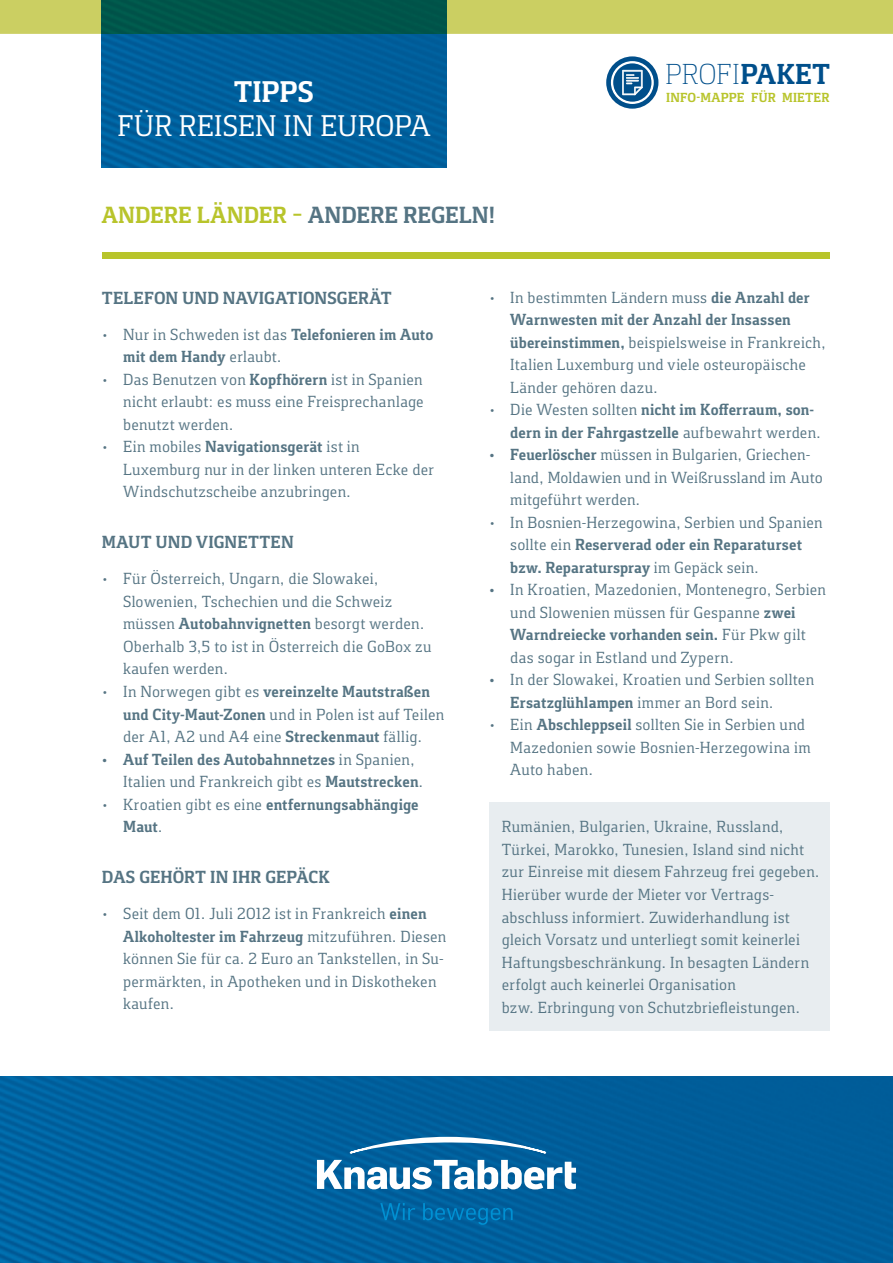
<style>
.page{position:relative;width:893px;height:1263px;background:#fff}
.page>*{position:absolute;margin:0;border:0;box-sizing:border-box;transform-origin:0 0}
.t1{font:30.6px "Foral Pro";letter-spacing:.01em;color:#fff}
.t2{font:700 30.6px "Foral Pro";letter-spacing:-.005em;color:#fff}
.t3{font:300 29.55px "Foral Pro";letter-spacing:-.005em;color:#004f8b}
.t4{font:700 24px "Foral Pro";letter-spacing:-.005em;color:#b8c42b}
.t5{font:700 18px "Foral Pro";letter-spacing:.005em;color:#557483}
.t6{font:16.5px/22.5px "Foral Pro";letter-spacing:.015em;color:#557483}
.t7{font:700 16.5px/22.5px "Foral Pro";letter-spacing:.01em;color:#557483}
.t8{font:700 13.5px "Foral Pro";letter-spacing:.01em;color:#b8c42b}
.s1{color:#557483}
.s2{font-weight:700}
.s3{font-weight:400}
</style>
<div class="page">
<div style="left:489px;top:802px;width:340px;height:228px;background:#e8edf0"></div>
<div style="left:102px;top:253px;width:727px;height:6px;background:#b8c42b"></div>
<img style="left:0;top:1076px;width:893px;height:187px">
<svg style="left:317px;top:1136px;width:259px;height:53px"></svg>
<svg style="left:380px;top:1203px;width:35px;height:17px"></svg>
<svg style="left:423px;top:1203px;width:89px;height:21px;background:#006aa8"></svg>
<img style="left:101px;top:34px;width:345px;height:134px">
<svg style="left:606px;top:56px;width:52px;height:53px"></svg>
<svg style="left:611px;top:61px;width:43px;height:43px"></svg>
<svg style="left:0;top:0;width:893px;height:34px;background:#7ca059"></svg>
<h1 class="t2" style="left:234px;top:74px;width:81px">TIPPS</h1>
<h1 class="t1" style="left:117px;top:108px;width:314px">FÜR REISEN IN EUROPA</h1>
<h3 class="t4" style="left:102px;top:201px;width:395px">ANDERE LÄNDER – <span class="s1">ANDERE REGELN!</span></h3>
<h2 class="t3" style="left:665px;top:57px;width:166px">PROFI<span class="s2">PAKET</span></h2>
<p class="t8" style="left:666px;top:89px;width:165px">INFO-MAPPE FÜR MIETER</p>
<p class="t5" style="left:102px;top:287px;width:291px">TELEFON UND NAVIGATIONSGERÄT</p>
<p class="t7" style="left:123px;top:323px;width:312px;text-indent:-21px"><span class="s3">• Nur in Schweden ist das</span> Telefonieren im Auto mit dem Handy <span class="s3">erlaubt.</span></p>
<p class="t6" style="left:123px;top:368px;width:302px;text-align:justify;text-indent:-21px">• Das Benutzen von <span class="s2">Kopfhörern</span> ist in Spanien nicht erlaubt: es muss eine Freisprechanlage benutzt werden.</p>
<p class="t6" style="left:123px;top:435px;width:312px;text-indent:-21px">• Ein mobiles <span class="s2">Navigationsgerät</span> ist in<br>Luxemburg nur in der linken unteren Ecke der<br>Windschutzscheibe anzubringen.</p>
<p class="t5" style="left:102px;top:532px;width:193px">MAUT UND VIGNETTEN</p>
<p class="t6" style="left:123px;top:567px;width:310px;text-indent:-21px">• Für Österreich, Ungarn, die Slowakei, Slowenien, Tschechien und die Schweiz müssen <span class="s2">Autobahnvignetten</span> besorgt werden.<br>Oberhalb 3,5 to ist in Österreich die GoBox zu kaufen werden.</p>
<p class="t6" style="left:123px;top:680px;width:322px;text-indent:-21px">• In Norwegen gibt es <span class="s2">vereinzelte Mautstraßen und City-Maut-Zonen</span> und in Polen ist auf Teilen der A1, A2 und A4 eine <span class="s2">Streckenmaut</span> fällig.</p>
<p class="t7" style="left:123px;top:748px;width:301px;text-indent:-21px">• Auf Teilen des Autobahnnetzes <span class="s3">in Spanien,<br>Italien und Frankreich gibt es</span> Mautstrecken<span class="s3">.</span></p>
<p class="t7" style="left:123px;top:793px;width:297px;text-indent:-21px"><span class="s3">• Kroatien gibt es eine</span> entfernungsabhängige<br>Maut<span class="s3">.</span></p>
<p class="t5" style="left:102px;top:866px;width:229px">DAS GEHÖRT IN IHR GEPÄCK</p>
<p class="t6" style="left:123px;top:902px;width:325px;text-indent:-21px">• Seit dem 01. Juli 2012 ist in Frankreich <span class="s2">einen Alkoholtester im Fahrzeug</span> mitzuführen. Diesen können Sie für ca. 2 Euro an Tankstellen, in Su&shy;permärkten, in Apotheken und in Diskotheken kaufen.</p>
<p class="t6" style="left:510px;top:286px;width:317px;text-indent:-21px">• In bestimmten Ländern muss <span class="s2">die Anzahl der Warnwesten mit der Anzahl der Insassen übereinstimmen,</span> beispielsweise in Frankreich, Italien Luxemburg und viele osteuropäische Länder gehören dazu.</p>
<p class="t7" style="left:510px;top:399px;width:312px;text-indent:-21px"><span class="s3">• Die Westen sollten</span> nicht im Kofferraum, son&shy;dern in der Fahrgastzelle <span class="s3">aufbewahrt werden.</span></p>
<p class="t6" style="left:510px;top:443px;width:314px;text-indent:-21px"><span class="s2">• Feuerlöscher</span> müssen in Bulgarien, Griechen&shy;land, Moldawien und in Weißrussland im Auto mitgeführt werden.</p>
<p class="t6" style="left:510px;top:511px;width:314px;text-indent:-21px">• In Bosnien-Herzegowina, Serbien und Spanien sollte ein <span class="s2">Reserverad oder ein Reparaturset bzw. Reparaturspray</span> im Gepäck sein.</p>
<p class="t6" style="left:510px;top:578px;width:317px;text-indent:-21px"><span class="s2">•</span> In Kroatien, Mazedonien, Montenegro, Serbien und Slowenien müssen für Gespanne <span class="s2">zwei Warndreiecke vorhanden sein.</span> Für Pkw gilt das sogar in Estland und Zypern.</p>
<p class="t6" style="left:510px;top:668px;width:305px;text-indent:-21px"><span class="s2">•</span> In der Slowakei, Kroatien und Serbien sollten<br><span class="s2">Ersatzglühlampen</span> immer an Bord sein.</p>
<p class="t6" style="left:510px;top:713px;width:302px;text-indent:-21px">• Ein <span class="s2">Abschleppseil</span> sollten Sie in Serbien und<br>Mazedonien sowie Bosnien-Herzegowina im<br>Auto haben.</p>
<p class="t6" style="left:502px;top:815px;width:319px">Rumänien, Bulgarien, Ukraine, Russland, Türkei, Marokko, Tunesien, Island sind nicht zur Einreise mit diesem Fahrzeug frei gegeben.<br>Hierüber wurde der Mieter vor Vertrags&shy;abschluss informiert. Zuwiderhandlung ist gleich Vorsatz und unterliegt somit keinerlei Haftungsbeschränkung. In besagten Ländern erfolgt auch keinerlei Organisation<br>bzw. Erbringung von Schutzbriefleistungen.</p>
</div>
